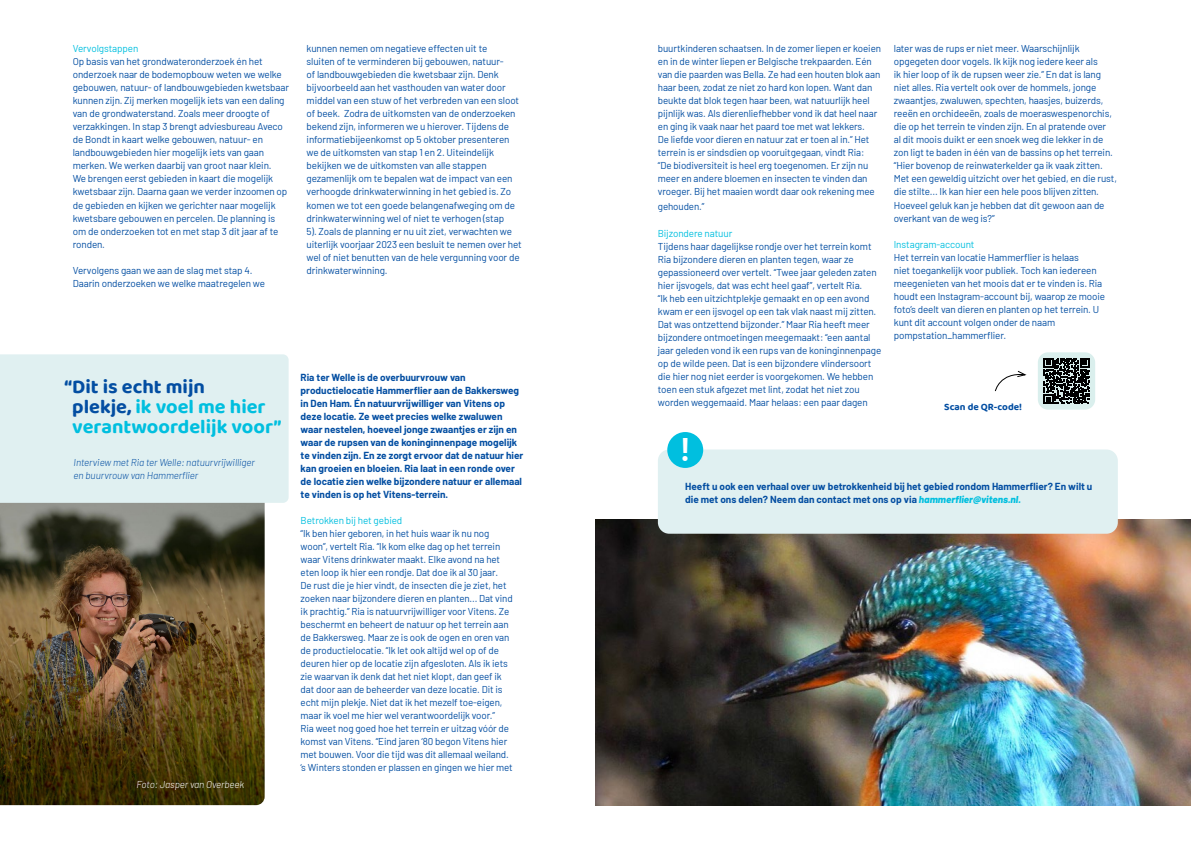
<style>
.page{position:relative;width:1191px;height:842px;background:#fff}
.page>*{position:absolute;margin:0;border:0;box-sizing:border-box;transform-origin:0 0}
.t1{font:700 32px "Barlow";color:#fff}
.t2{font:700 20px/20px "Baloo 2";color:#00bfdf}
.t3{font:10px/13px "Barlow";letter-spacing:-.01em;color:#034ea2}
.t4{font:700 10px/13px "Barlow";color:#034ea2}
.t5{font:10px "Barlow";letter-spacing:-.01em;color:#00bfdf}
.t6{font:italic 300 10px/13px "Barlow";letter-spacing:-.01em;color:#034ea2}
.t7{font:italic 300 10px "Barlow";letter-spacing:-.01em;color:#fff}
.t8{font:700 10px "Baloo 2";color:#034ea2}
.s1{color:#034ea2}
.s2{font-weight:800;font-style:italic;color:#00bfdf}
</style>
<div class="page">
<img style="left:0;top:503px;width:265px;height:302px">
<img style="left:595px;top:519px;width:596px;height:286px">
<div style="left:0;top:354px;width:289px;height:149px;background:#e0f0f1"></div>
<div style="left:658px;top:449px;width:459px;height:85px;background:#e0f0f1;border-radius:11px"></div>
<div style="left:1037px;top:352px;width:58px;height:58px;background:#daefed;border-radius:10px"></div>
<svg style="left:1043px;top:358px;width:46px;height:46px"></svg>
<svg style="left:994px;top:370px;width:33px;height:22px"></svg>
<div style="left:667px;top:432px;width:36px;height:36px;background:#00bfdf;border-radius:50%"></div>
<p class="t5" style="left:73px;top:42px;width:67px">Vervolgstappen</p>
<p class="t3" style="left:73px;top:55px;width:218px">Op basis van het grondwateronderzoek én het onderzoek naar de bodemopbouw weten we welke gebouwen, natuur- of landbouwgebieden kwetsbaar kunnen zijn. Zij merken mogelijk iets van een daling van de grondwaterstand. Zoals meer droogte of verzakkingen. In stap 3 brengt adviesbureau Aveco de Bondt in kaart welke gebouwen, natuur- en landbouwgebieden hier mogelijk iets van gaan merken. We werken daarbij van groot naar klein.<br>We brengen eerst gebieden in kaart die mogelijk kwetsbaar zijn. Daarna gaan we verder inzoomen op de gebieden en kijken we gerichter naar mogelijk kwetsbare gebouwen en percelen. De planning is om de onderzoeken tot en met stap 3 dit jaar af te ronden.</p>
<p class="t3" style="left:73px;top:263px;width:194px">Vervolgens gaan we aan de slag met stap 4.<br>Daarin onderzoeken we welke maatregelen we</p>
<p class="t3" style="left:306px;top:42px;width:217px">kunnen nemen om negatieve effecten uit te<br>sluiten of te verminderen bij gebouwen, natuur-<br>of landbouwgebieden die kwetsbaar zijn. Denk bijvoorbeeld aan het vasthouden van water door middel van een stuw of het verbreden van een sloot of beek. Zodra de uitkomsten van de onderzoeken bekend zijn, informeren we u hierover. Tijdens de informatiebijeenkomst op 5 oktober presenteren we de uitkomsten van stap 1 en 2. Uiteindelijk bekijken we de uitkomsten van alle stappen gezamenlijk om te bepalen wat de impact van een verhoogde drinkwaterwinning in het gebied is. Zo komen we tot een goede belangenafweging om de drinkwaterwinning wel of niet te verhogen (stap<br>5). Zoals de planning er nu uit ziet, verwachten we uiterlijk voorjaar 2023 een besluit te nemen over het wel of niet benutten van de hele vergunning voor de drinkwaterwinning.</p>
<h2 class="t2" style="left:72px;top:377px;width:211px;text-indent:-8px"><span class="s1">“Dit is echt mijn<br>plekje,</span> ik voel me hier verantwoordelijk voor”</h2>
<p class="t6" style="left:74px;top:455px;width:183px">Interview met Ria ter Welle: natuurvrijwilliger en buurvrouw van Hammerflier</p>
<p class="t7" style="left:136px;top:777px;width:109px">Foto: Jasper van Overbeek</p>
<p class="t4" style="left:301px;top:370px;width:224px">Ria ter Welle is de overbuurvrouw van productielocatie Hammerflier aan de Bakkersweg in Den Ham. Én natuurvrijwilliger van Vitens op deze locatie. Ze weet precies welke zwaluwen waar nestelen, hoeveel jonge zwaantjes er zijn en waar de rupsen van de koninginnenpage mogelijk te vinden zijn. En ze zorgt ervoor dat de natuur hier kan groeien en bloeien. Ria laat in een ronde over de locatie zien welke bijzondere natuur er allemaal te vinden is op het Vitens-terrein.</p>
<p class="t5" style="left:301px;top:513px;width:103px">Betrokken bij het gebied</p>
<p class="t3" style="left:301px;top:526px;width:214px">“Ik ben hier geboren, in het huis waar ik nu nog woon”, vertelt Ria. “Ik kom elke dag op het terrein waar Vitens drinkwater maakt. Elke avond na het eten loop ik hier een rondje. Dat doe ik al 30 jaar.<br>De rust die je hier vindt, de insecten die je ziet, het zoeken naar bijzondere dieren en planten... Dat vind ik prachtig.” Ria is natuurvrijwilliger voor Vitens. Ze beschermt en beheert de natuur op het terrein aan de Bakkersweg. Maar ze is ook de ogen en oren van de productielocatie. “Ik let ook altijd wel op of de deuren hier op de locatie zijn afgesloten. Als ik iets zie waarvan ik denk dat het niet klopt, dan geef ik dat door aan de beheerder van deze locatie. Dit is echt mijn plekje. Niet dat ik het mezelf toe-eigen, maar ik voel me hier wel verantwoordelijk voor.”<br>Ria weet nog goed hoe het terrein er uitzag vóór de komst van Vitens. “Eind jaren ‘80 begon Vitens hier met bouwen. Voor die tijd was dit allemaal weiland. ‘s Winters stonden er plassen en gingen we hier met</p>
<p class="t3" style="left:658px;top:42px;width:225px">buurtkinderen schaatsen. In de zomer liepen er koeien en in de winter liepen er Belgische trekpaarden. Eén van die paarden was Bella. Ze had een houten blok aan haar been, zodat ze niet zo hard kon lopen. Want dan beukte dat blok tegen haar been, wat natuurlijk heel pijnlijk was. Als dierenliefhebber vond ik dat heel naar en ging ik vaak naar het paard toe met wat lekkers.<br>De liefde voor dieren en natuur zat er toen al in.” Het terrein is er sindsdien op vooruitgegaan, vindt Ria:<br>“De biodiversiteit is heel erg toegenomen. Er zijn nu meer en andere bloemen en insecten te vinden dan vroeger. Bij het maaien wordt daar ook rekening mee</p>
<p class="t3" style="left:658px;top:199px;width:48px">gehouden.”</p>
<p class="t5" style="left:658px;top:226px;width:76px">Bijzondere natuur</p>
<p class="t3" style="left:658px;top:239px;width:225px">Tijdens haar dagelijkse rondje over het terrein komt Ria bijzondere dieren en planten tegen, waar ze gepassioneerd over vertelt. “Twee jaar geleden zaten hier ijsvogels, dat was echt heel gaaf”, vertelt Ria.<br>“Ik heb een uitzichtplekje gemaakt en op een avond kwam er een ijsvogel op een tak vlak naast mij zitten.<br>Dat was ontzettend bijzonder.” Maar Ria heeft meer bijzondere ontmoetingen meegemaakt: “een aantal jaar geleden vond ik een rups van de koninginnenpage op de wilde peen. Dat is een bijzondere vlindersoort die hier nog niet eerder is voorgekomen. We hebben toen een stuk afgezet met lint, zodat het niet zou worden weggemaaid. Maar helaas: een paar dagen</p>
<h1 class="t1" style="left:679px;top:425px;width:13px">!</h1>
<p class="t3" style="left:894px;top:42px;width:225px">later was de rups er niet meer. Waarschijnlijk opgegeten door vogels. Ik kijk nog iedere keer als<br>ik hier loop of ik de rupsen weer zie.” En dat is lang niet alles. Ria vertelt ook over de hommels, jonge zwaantjes, zwaluwen, spechten, haasjes, buizerds, reeën en orchideeën, zoals de moeraswespenorchis, die op het terrein te vinden zijn. En al pratende over<br>al dit moois duikt er een snoek weg die lekker in de zon ligt te baden in één van de bassins op het terrein. “Hier bovenop de reinwaterkelder ga ik vaak zitten.<br>Met een geweldig uitzicht over het gebied, en die rust, die stilte... Ik kan hier een hele poos blijven zitten.<br>Hoeveel geluk kan je hebben dat dit gewoon aan de overkant van de weg is?”</p>
<p class="t5" style="left:894px;top:237px;width:82px">Instagram-account</p>
<p class="t3" style="left:894px;top:250px;width:213px">Het terrein van locatie Hammerflier is helaas<br>niet toegankelijk voor publiek. Toch kan iedereen meegenieten van het moois dat er te vinden is. Ria houdt een Instagram-account bij, waarop ze mooie foto’s deelt van dieren en planten op het terrein. U kunt dit account volgen onder de naam pompstation_hammerflier.</p>
<p class="t8" style="left:944px;top:399px;width:79px">Scan de QR-code!</p>
<p class="t4" style="left:685px;top:479px;width:408px">Heeft u ook een verhaal over uw betrokkenheid bij het gebied rondom Hammerflier? En wilt u die met ons delen? Neem dan contact met ons op via <span class="s2">hammerflier@vitens.nl.</span></p>
</div>
